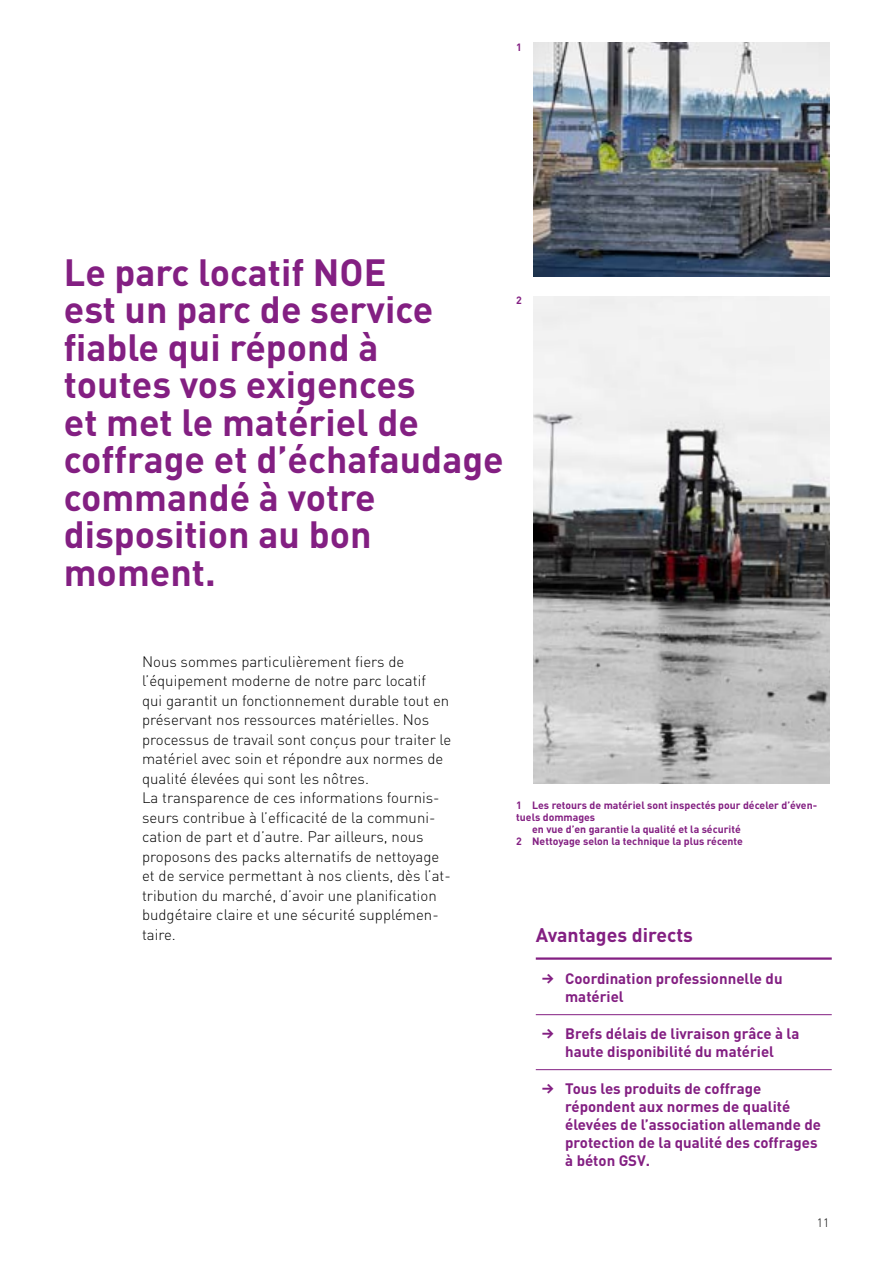
<style>
.page{position:relative;width:893px;height:1263px;background:#fff}
.page>*{position:absolute;margin:0;border:0;box-sizing:border-box;transform-origin:0 0}
.t1{font:700 37.5px/37.5px "DIN Pro";color:#831f82}
.t2{font:700 19.5px "DIN Pro";color:#831f82}
.t3{font:300 15px/19.5px "DIN Pro";color:#000}
.t4{font:700 15px/18px "DIN Pro";color:#831f82}
.t5{font:300 12px "DIN Pro";color:#000}
.t6{font:700 10.5px "DIN Pro";color:#831f82}
.s1{font-family:"Aktiv Grotesk Geberit"}
</style>
<div class="page">
<img style="left:533px;top:296px;width:296px;height:488px">
<img style="left:533px;top:43px;width:296px;height:234px">
<hr style="left:536px;top:957px;width:296px;height:3px;background:#831f82">
<hr style="left:536px;top:1014px;width:296px;height:1px;background:#831f82">
<hr style="left:536px;top:1069px;width:296px;height:1px;background:#831f82">
<p class="t6" style="left:516px;top:40px;width:7px">1</p>
<h1 class="t1" style="left:64px;top:252px;width:441px">Le parc locatif NOE<br>est un parc de service fiable qui répond à<br>toutes vos exigences<br>et met le matériel de coffrage et d’échafaudage commandé à votre disposition au bon moment.</h1>
<p class="t6" style="left:516px;top:293px;width:7px">2</p>
<p class="t3" style="left:142px;top:651px;width:311px">Nous sommes particulièrement fiers de l’équipement moderne de notre parc locatif<br>qui garantit un fonctionnement durable tout en préservant nos ressources matérielles. Nos processus de travail sont conçus pour traiter le matériel avec soin et répondre aux normes de qualité élevées qui sont les nôtres.<br>La transparence de ces informations fournis&shy;seurs contribue à l’efficacité de la communi&shy;cation de part et d’autre. Par ailleurs, nous proposons des packs alternatifs de nettoyage et de service permettant à nos clients, dès l’at&shy;tribution du marché, d’avoir une planification budgétaire claire et une sécurité supplémen&shy;taire.</p>
<p class="t6" style="left:516px;top:798px;width:302px">1 Les retours de matériel sont inspectés pour déceler d’éven-</p>
<p class="t6" style="left:516px;top:810px;width:81px">tuels dommages</p>
<p class="t6" style="left:532px;top:822px;width:210px">en vue d’en garantie la qualité et la sécurité</p>
<p class="t6" style="left:516px;top:834px;width:228px">2 Nettoyage selon la technique la plus récente</p>
<h2 class="t2" style="left:536px;top:921px;width:159px">Avantages directs</h2>
<p class="t4" style="left:565px;top:969px;width:219px;text-indent:-23px"><span class="s1">→</span> Coordination professionnelle du matériel</p>
<p class="t4" style="left:542px;top:1024px;width:259px;text-align:center"><span class="s1">→</span> Brefs délais de livraison grâce à la haute disponibilité du matériel</p>
<p class="t4" style="left:565px;top:1079px;width:257px;text-indent:-23px"><span class="s1">→</span> Tous les produits de coffrage répondent aux normes de qualité élevées de l’association allemande de protection de la qualité des coffrages à béton GSV.</p>
<p class="t5" style="left:817px;top:1215px;width:14px">11</p>
</div>
